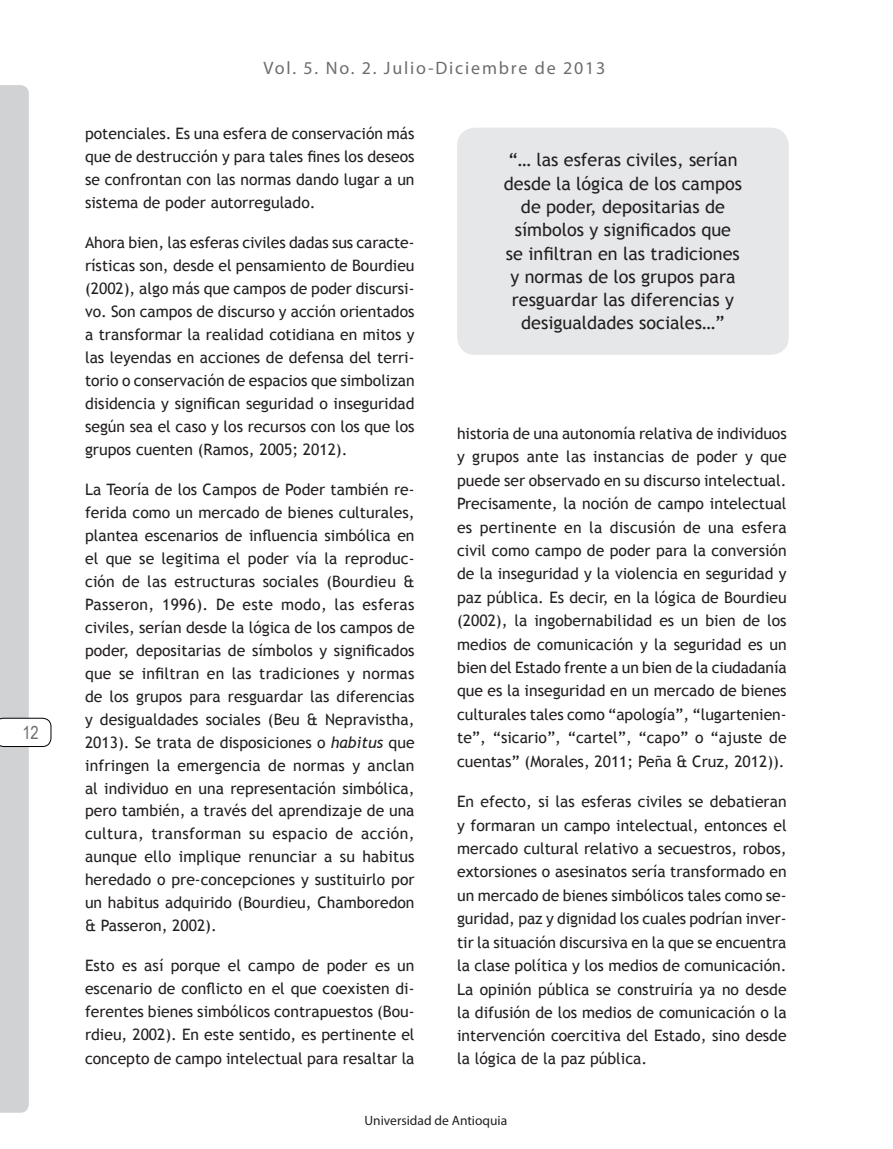
<style>
.page{position:relative;width:893px;height:1149px;background:#fff}
.page>*{position:absolute;margin:0;border:0;box-sizing:border-box;transform-origin:0 0}
.Realtados{font:18px/23.2px "Trebuchet MS";color:#231f20;text-align:center}
.t1{font:18px "Myriad Pro";letter-spacing:.1em;color:#6c6d70}
.t2{font:18px "Arial Narrow";color:#6c6d70}
.Cuerpo_de_texto{font:15.75px/23px "Trebuchet MS";color:#231f20;text-align:justify}
.t3{font:13.5px "Myriad Pro";color:#231f20}
.s1{font-style:italic}
</style>
<div class="page">
<svg style="left:0;top:85px;width:51px;height:1027px"></svg>
<div style="left:457px;top:128px;width:332px;height:227px;background:#e6e7e9;border-radius:18px"></div>
<p class="t2" style="left:22px;top:719px;width:18px">12</p>
<p class="t1" style="left:264px;top:57px;width:343px">Vol. 5. No. 2. Julio-Diciembre de 2013</p>
<p class="Cuerpo_de_texto" style="left:85px;top:122px;width:331px">potenciales. Es una esfera de conservación más que de destrucción y para tales fines los deseos se confrontan con las normas dando lugar a un sistema de poder autorregulado.</p>
<p class="Cuerpo_de_texto" style="left:85px;top:231px;width:331px">Ahora bien, las esferas civiles dadas sus caracte&shy;rísticas son, desde el pensamiento de Bourdieu (2002), algo más que campos de poder discursi&shy;vo. Son campos de discurso y acción orientados a transformar la realidad cotidiana en mitos y las leyendas en acciones de defensa del terri&shy;torio o conservación de espacios que simbolizan disidencia y significan seguridad o inseguridad según sea el caso y los recursos con los que los grupos cuenten (Ramos, 2005; 2012).</p>
<p class="Cuerpo_de_texto" style="left:85px;top:478px;width:331px">La Teoría de los Campos de Poder también re&shy;ferida como un mercado de bienes culturales, plantea escenarios de influencia simbólica en el que se legitima el poder vía la reproduc&shy;ción de las estructuras sociales (Bourdieu &amp; Passeron, 1996). De este modo, las esferas civiles, serían desde la lógica de los campos de poder, depositarias de símbolos y significados que se infiltran en las tradiciones y normas de los grupos para resguardar las diferencias y desigualdades sociales (Beu &amp; Nepravistha, 2013). Se trata de disposiciones o <span class="s1">habitus</span> que infringen la emergencia de normas y anclan al individuo en una representación simbólica, pero también, a través del aprendizaje de una cultura, transforman su espacio de acción, aunque ello implique renunciar a su habitus heredado o pre-concepciones y sustituirlo por un habitus adquirido (Bourdieu, Chamboredon &amp; Passeron, 2002).</p>
<p class="Cuerpo_de_texto" style="left:85px;top:954px;width:331px">Esto es así porque el campo de poder es un escenario de conflicto en el que coexisten di&shy;ferentes bienes simbólicos contrapuestos (Bou&shy;rdieu, 2002). En este sentido, es pertinente el concepto de campo intelectual para resaltar la</p>
<p class="Realtados" style="left:504px;top:149px;width:240px">“… las esferas civiles, serían desde la lógica de los campos de poder, depositarias de símbolos y significados que<br>se infiltran en las tradiciones y normas de los grupos para resguardar las diferencias y desigualdades sociales…”</p>
<p class="Cuerpo_de_texto" style="left:457px;top:421px;width:331px;line-height:23.4px">historia de una autonomía relativa de individuos y grupos ante las instancias de poder y que puede ser observado en su discurso intelectual.<br>Precisamente, la noción de campo intelectual es pertinente en la discusión de una esfera civil como campo de poder para la conversión de la inseguridad y la violencia en seguridad y paz pública. Es decir, en la lógica de Bourdieu (2002), la ingobernabilidad es un bien de los medios de comunicación y la seguridad es un bien del Estado frente a un bien de la ciudadanía que es la inseguridad en un mercado de bienes culturales tales como “apología”, “lugartenien&shy;te”, “sicario”, “cartel”, “capo” o “ajuste de cuentas” (Morales, 2011; Peña &amp; Cruz, 2012)).</p>
<p class="Cuerpo_de_texto" style="left:457px;top:789px;width:331px;line-height:23.4px">En efecto, si las esferas civiles se debatieran y formaran un campo intelectual, entonces el mercado cultural relativo a secuestros, robos, extorsiones o asesinatos sería transformado en un mercado de bienes simbólicos tales como se&shy;guridad, paz y dignidad los cuales podrían inver&shy;tir la situación discursiva en la que se encuentra la clase política y los medios de comunicación.<br>La opinión pública se construiría ya no desde la difusión de los medios de comunicación o la intervención coercitiva del Estado, sino desde la lógica de la paz pública.</p>
<p class="t3" style="left:364px;top:1111px;width:144px">Universidad de Antioquia</p>
</div>
